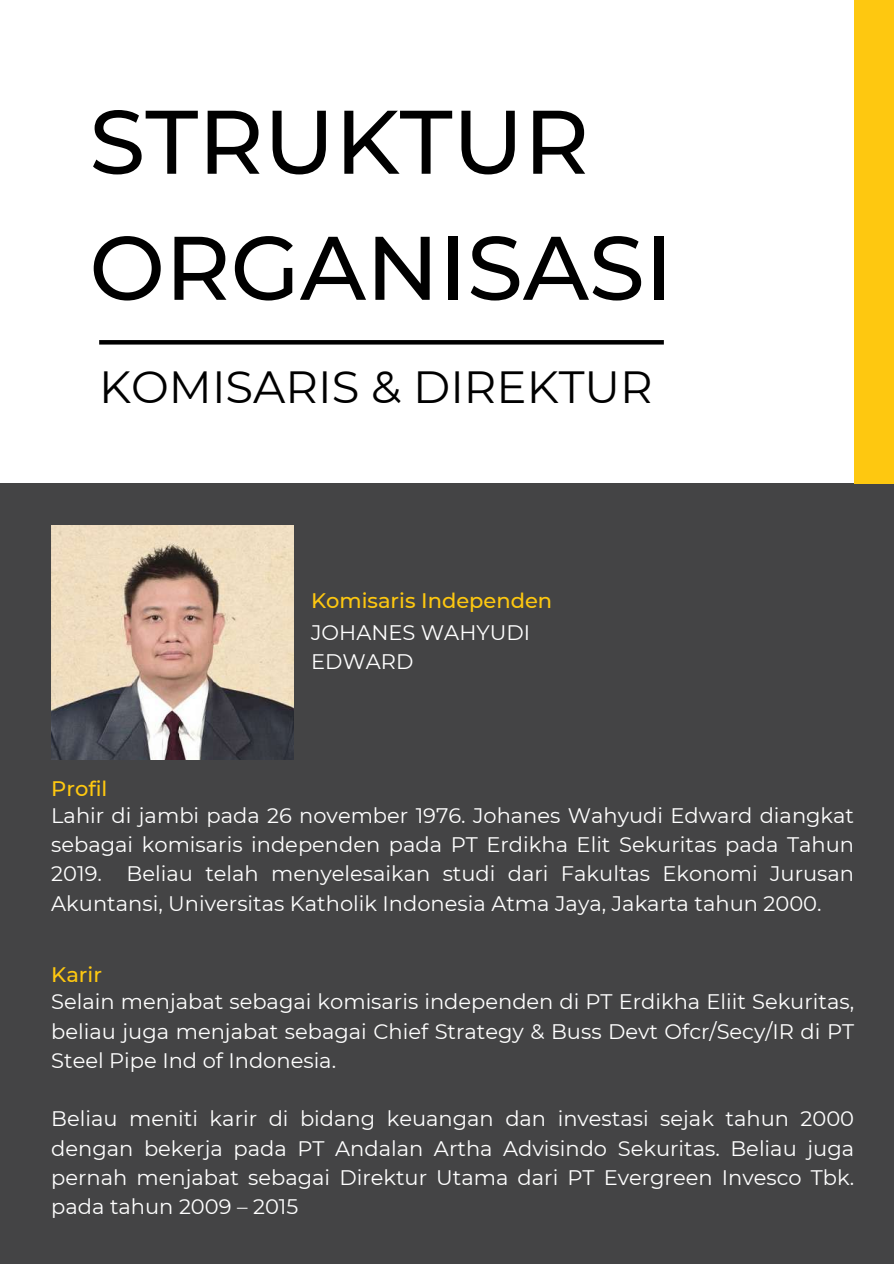
<style>
.page{position:relative;width:894px;height:1264px;background:#fff}
.page>*{position:absolute;margin:0;border:0;box-sizing:border-box;transform-origin:0 0}
.t1{font:500 90px/126px "Montserrat";color:#000}
.t2{font:45px "Montserrat";color:#000}
.t3{font:21px/29.2px "Montserrat";color:#fff;text-align:justify}
.t4{font:500 21px "Montserrat";color:#fec810}
</style>
<div class="page">
<div style="left:0;top:483px;width:893px;height:780px;background:#444445"></div>
<div style="left:853px;top:0;width:40px;height:484px;background:#fec810"></div>
<svg style="left:99px;top:340px;width:564px;height:4px;background:#040404"></svg>
<img style="left:51px;top:525px;width:242px;height:234px">
<h1 class="t1" style="left:89px;top:78px;width:584px">STRUKTUR<br>ORGANISASI</h1>
<h2 class="t2" style="left:99px;top:359px;width:555px">KOMISARIS &amp; DIREKTUR</h2>
<p class="t4" style="left:51px;top:775px;width:58px">Profil</p>
<p class="t4" style="left:311px;top:587px;width:243px">Komisaris Independen</p>
<p class="t3" style="left:311px;top:617px;width:220px">JOHANES WAHYUDI<br>EDWARD</p>
<p class="t3" style="left:51px;top:800px;width:804px">Lahir di jambi pada 26 november 1976. Johanes Wahyudi Edward diangkat sebagai komisaris independen pada PT Erdikha Elit Sekuritas pada Tahun 2019. Beliau telah menyelesaikan studi dari Fakultas Ekonomi Jurusan Akuntansi, Universitas Katholik Indonesia Atma Jaya, Jakarta tahun 2000.</p>
<p class="t4" style="left:51px;top:961px;width:52px">Karir</p>
<p class="t3" style="left:51px;top:987px;width:804px">Selain menjabat sebagai komisaris independen di PT Erdikha Eliit Sekuritas, beliau juga menjabat sebagai Chief Strategy &amp; Buss Devt Ofcr/Secy/IR di PT Steel Pipe Ind of Indonesia.</p>
<p class="t3" style="left:51px;top:1104px;width:804px">Beliau meniti karir di bidang keuangan dan investasi sejak tahun 2000 dengan bekerja pada PT Andalan Artha Advisindo Sekuritas. Beliau juga pernah menjabat sebagai Direktur Utama dari PT Evergreen Invesco Tbk. pada tahun 2009 – 2015</p>
</div>
